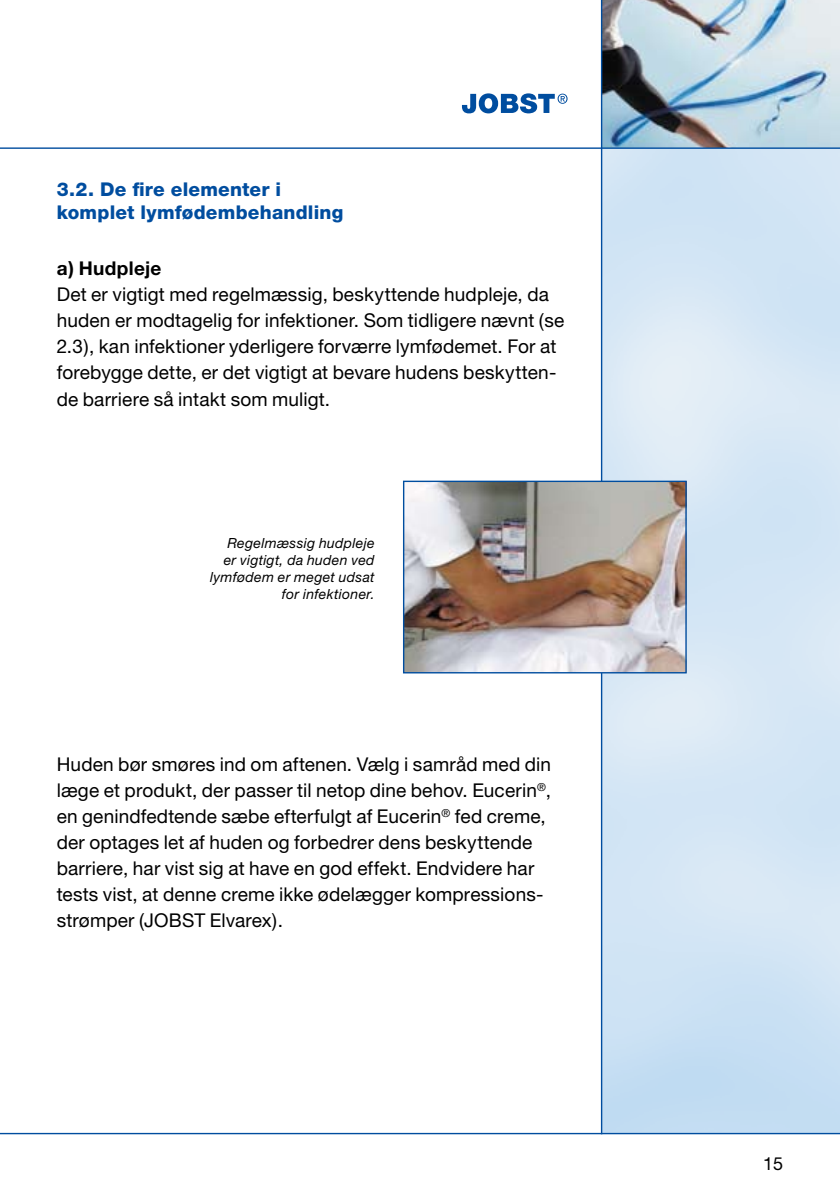
<style>
.page{position:relative;width:840px;height:1191px;background:#fff}
.page>*{position:absolute;margin:0;border:0;box-sizing:border-box;transform-origin:0 0}
.t1{font:19px/26px "Helvetica Neue";letter-spacing:.01em;color:#000}
.t2{font:800 19px/22.8px "Helvetica Neue";letter-spacing:.01em;color:#004d9f}
.t3{font:700 19px "Helvetica Neue";letter-spacing:.02em;color:#000}
.t4{font:18px "Helvetica Neue";color:#000}
.t5{font:italic 14px/16.8px "Helvetica Neue";letter-spacing:.02em;color:#000;text-align:right}
</style>
<div class="page">
<img style="left:602px;top:0;width:237px;height:1132px">
<hr style="left:0;top:1132px;width:839px;height:2px;background:#004d9f">
<hr style="left:0;top:147px;width:839px;height:2px;background:#004d9f">
<hr style="left:600px;top:0;width:2px;height:1134px;background:#004d9f">
<svg style="left:461px;top:93px;width:106px;height:20px"></svg>
<img style="left:405px;top:482px;width:279px;height:189px">
<div style="left:403px;top:480px;width:283px;height:193px;border:1px solid #004d9f"></div>
<p class="t2" style="left:57px;top:178px;width:288px">3.2. De fire elementer i komplet lymfødembehandling</p>
<p class="t3" style="left:57px;top:256px;width:106px">a) Hudpleje</p>
<p class="t1" style="left:57px;top:281px;width:509px">Det er vigtigt med regelmæssig, beskyttende hudpleje, da huden er modtagelig for infektioner. Som tidligere nævnt (se 2.3), kan infektioner yderligere forværre lymfødemet. For at forebygge dette, er det vigtigt at bevare hudens beskytten&shy;de barriere så intakt som muligt.</p>
<p class="t5" style="left:210px;top:535px;width:166px">Regelmæssig hudpleje<br>er vigtigt, da huden ved lymfødem er meget udsat for infektioner.</p>
<p class="t1" style="left:57px;top:750px;width:495px">Huden bør smøres ind om aftenen. Vælg i samråd med din læge et produkt, der passer til netop dine behov. Eucerin<sup>®</sup>, en genindfedtende sæbe efterfulgt af Eucerin<sup>®</sup> fed creme, der optages let af huden og forbedrer dens beskyttende barriere, har vist sig at have en god effekt. Endvidere har tests vist, at denne creme ikke ødelægger kompressions&shy;strømper (JOBST Elvarex).</p>
<p class="t4" style="left:762px;top:1153px;width:22px">15</p>
</div>
